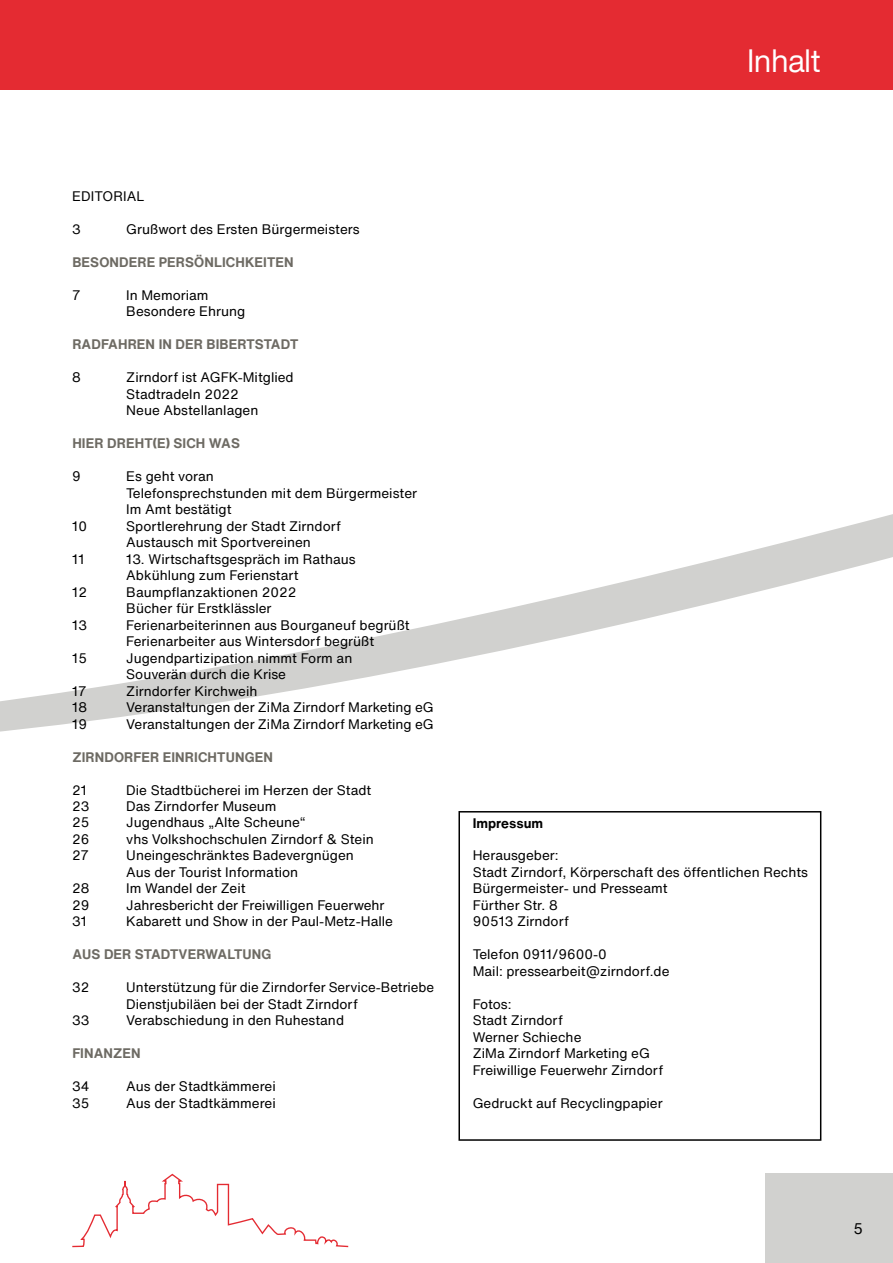
<style>
.page{position:relative;width:893px;height:1263px;background:#fff}
.page>*{position:absolute;margin:0;border:0;box-sizing:border-box;transform-origin:0 0}
.t1{font:31.5px "Helvetica Now Display";color:#fff}
.t2{font:15px "Helvetica Now Text";color:#000}
.t3{font:13.5px/16.5px "Helvetica Now Text";color:#000}
.t4{font:700 13.5px "Helvetica Now Text";letter-spacing:.01em;color:#6d6a63}
.t5{font:700 13.5px "Helvetica Now Text";color:#000}
</style>
<div class="page">
<svg style="left:0;top:514px;width:893px;height:218px"></svg>
<svg style="left:72px;top:1174px;width:276px;height:73px"></svg>
<div style="left:765px;top:1174px;width:128px;height:89px;background:#d1d1cf"></div>
<div style="left:0;top:0;width:893px;height:89px;background:#e42b32"></div>
<div style="left:458px;top:811px;width:363px;height:330px;border:2px solid #000"></div>
<h1 class="t1" style="left:748px;top:39px;width:75px">Inhalt</h1>
<p class="t3" style="left:72px;top:188px;width:74px">EDITORIAL</p>
<p class="t3" style="left:72px;top:221px;width:10px">3</p>
<p class="t3" style="left:126px;top:221px;width:235px">Grußwort des Ersten Bürgermeisters</p>
<p class="t4" style="left:72px;top:252px;width:223px">BESONDERE PERSÖNLICHKEITEN</p>
<p class="t3" style="left:72px;top:286px;width:10px">7</p>
<p class="t3" style="left:126px;top:286px;width:120px">In Memoriam<br>Besondere Ehrung</p>
<p class="t4" style="left:72px;top:334px;width:227px">RADFAHREN IN DER BIBERTSTADT</p>
<p class="t3" style="left:72px;top:369px;width:10px">8</p>
<p class="t3" style="left:126px;top:369px;width:169px">Zirndorf ist AGFK-Mitglied<br>Stadtradeln 2022<br>Neue Abstellanlagen</p>
<p class="t4" style="left:72px;top:433px;width:169px">HIER DREHT(E) SICH WAS</p>
<p class="t3" style="left:72px;top:468px;width:10px">9</p>
<p class="t3" style="left:126px;top:468px;width:292px">Es geht voran<br>Telefonsprechstunden mit dem Bürgermeister<br>Im Amt bestätigt</p>
<p class="t3" style="left:72px;top:517px;width:16px">10</p>
<p class="t3" style="left:126px;top:517px;width:216px">Sportlerehrung der Stadt Zirndorf<br>Austausch mit Sportvereinen</p>
<p class="t3" style="left:72px;top:550px;width:14px">11</p>
<p class="t3" style="left:126px;top:550px;width:231px">13. Wirtschaftsgespräch im Rathaus<br>Abkühlung zum Ferienstart</p>
<p class="t3" style="left:72px;top:583px;width:16px">12</p>
<p class="t3" style="left:126px;top:583px;width:172px">Baumpflanzaktionen 2022<br>Bücher für Erstklässler</p>
<p class="t3" style="left:72px;top:616px;width:16px">13</p>
<p class="t3" style="left:126px;top:616px;width:285px">Ferienarbeiterinnen aus Bourganeuf begrüßt<br>Ferienarbeiter aus Wintersdorf begrüßt</p>
<p class="t3" style="left:72px;top:649px;width:16px">15</p>
<p class="t3" style="left:126px;top:649px;width:228px">Jugendpartizipation nimmt Form an<br>Souverän durch die Krise</p>
<p class="t3" style="left:72px;top:682px;width:16px">17</p>
<p class="t3" style="left:126px;top:682px;width:133px">Zirndorfer Kirchweih</p>
<p class="t3" style="left:72px;top:699px;width:16px">18</p>
<p class="t3" style="left:126px;top:699px;width:309px">Veranstaltungen der ZiMa Zirndorf Marketing eG</p>
<p class="t3" style="left:72px;top:715px;width:16px">19</p>
<p class="t3" style="left:126px;top:715px;width:309px">Veranstaltungen der ZiMa Zirndorf Marketing eG</p>
<p class="t4" style="left:72px;top:746px;width:202px">ZIRNDORFER EINRICHTUNGEN</p>
<p class="t3" style="left:72px;top:781px;width:16px">21</p>
<p class="t3" style="left:126px;top:781px;width:247px">Die Stadtbücherei im Herzen der Stadt</p>
<p class="t3" style="left:72px;top:797px;width:19px">23</p>
<p class="t3" style="left:126px;top:797px;width:152px">Das Zirndorfer Museum</p>
<p class="t3" style="left:72px;top:814px;width:19px">25</p>
<p class="t3" style="left:126px;top:814px;width:180px">Jugendhaus „Alte Scheune“</p>
<p class="t3" style="left:72px;top:830px;width:19px">26</p>
<p class="t3" style="left:126px;top:830px;width:249px">vhs Volkshochschulen Zirndorf &amp; Stein</p>
<p class="t3" style="left:72px;top:847px;width:18px">27</p>
<p class="t3" style="left:126px;top:847px;width:229px">Uneingeschränktes Badevergnügen<br>Aus der Tourist Information</p>
<p class="t3" style="left:72px;top:880px;width:19px">28</p>
<p class="t3" style="left:126px;top:880px;width:121px">Im Wandel der Zeit</p>
<p class="t3" style="left:72px;top:896px;width:19px">29</p>
<p class="t3" style="left:126px;top:896px;width:260px">Jahresbericht der Freiwilligen Feuerwehr</p>
<p class="t3" style="left:72px;top:913px;width:16px">31</p>
<p class="t3" style="left:126px;top:913px;width:268px">Kabarett und Show in der Paul-Metz-Halle</p>
<p class="t4" style="left:72px;top:944px;width:201px">AUS DER STADTVERWALTUNG</p>
<p class="t3" style="left:72px;top:979px;width:19px">32</p>
<p class="t3" style="left:126px;top:979px;width:310px">Unterstützung für die Zirndorfer Service-Betriebe<br>Dienstjubiläen bei der Stadt Zirndorf</p>
<p class="t3" style="left:72px;top:1012px;width:19px">33</p>
<p class="t3" style="left:126px;top:1012px;width:219px">Verabschiedung in den Ruhestand</p>
<p class="t4" style="left:72px;top:1043px;width:70px">FINANZEN</p>
<p class="t3" style="left:72px;top:1078px;width:19px">34</p>
<p class="t3" style="left:126px;top:1078px;width:151px">Aus der Stadtkämmerei</p>
<p class="t3" style="left:72px;top:1094px;width:19px">35</p>
<p class="t3" style="left:126px;top:1094px;width:151px">Aus der Stadtkämmerei</p>
<p class="t5" style="left:473px;top:812px;width:72px">Impressum</p>
<p class="t3" style="left:473px;top:847px;width:337px">Herausgeber:<br>Stadt Zirndorf, Körperschaft des öffentlichen Rechts<br>Bürgermeister- und Presseamt<br>Fürther Str. 8<br>90513 Zirndorf</p>
<p class="t3" style="left:473px;top:946px;width:198px">Telefon 0911/9600-0<br>Mail: pressearbeit@zirndorf.de</p>
<p class="t3" style="left:473px;top:995px;width:192px">Fotos:<br>Stadt Zirndorf<br>Werner Schieche<br>ZiMa Zirndorf Marketing eG<br>Freiwillige Feuerwehr Zirndorf</p>
<p class="t3" style="left:473px;top:1094px;width:191px">Gedruckt auf Recyclingpapier</p>
<p class="t2" style="left:854px;top:1217px;width:11px">5</p>
</div>
